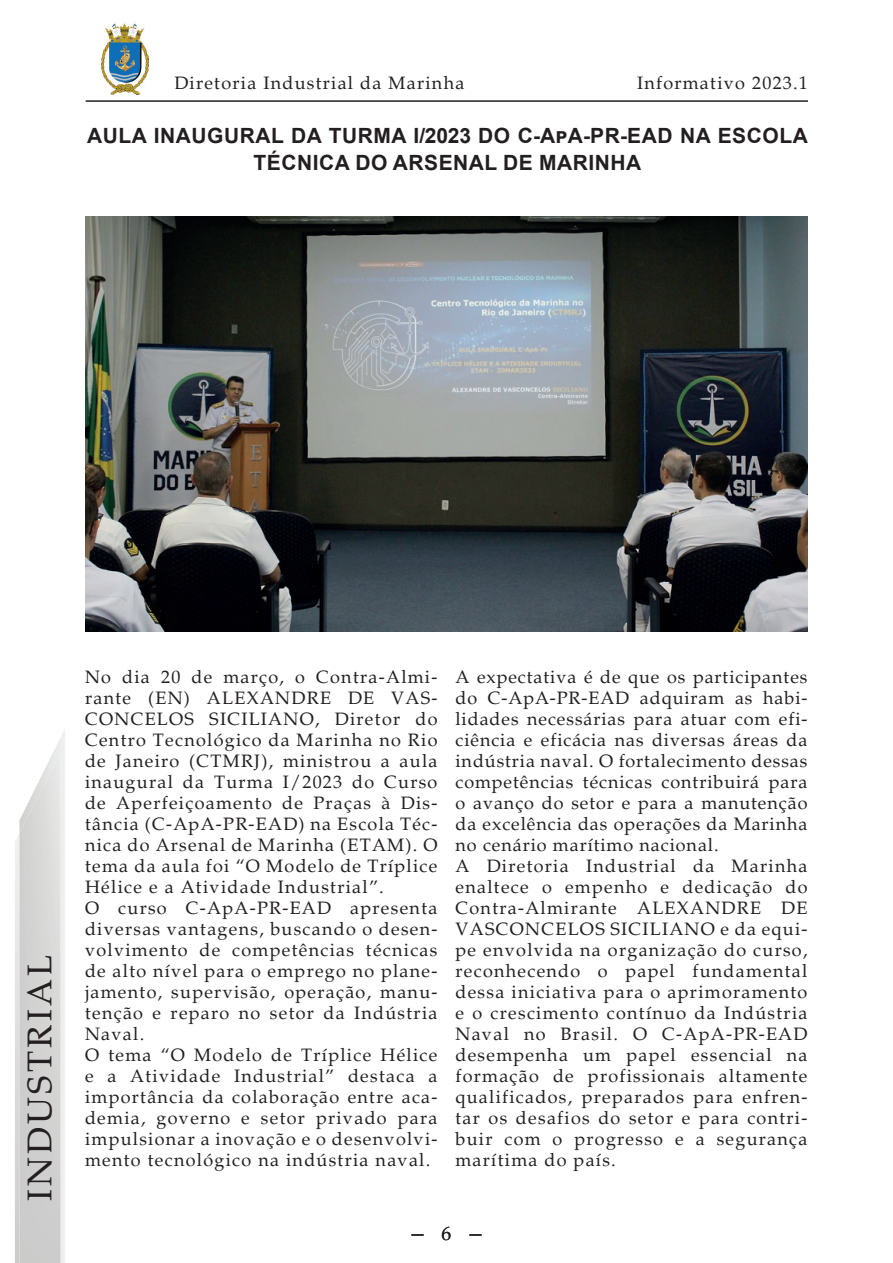
<style>
.page{position:relative;width:893px;height:1263px;background:#fff}
.page>*{position:absolute;margin:0;border:0;box-sizing:border-box;transform-origin:0 0}
.t1{font:34.5px "Palatino";letter-spacing:.1em;color:#231f20}
.t2{font:700 21px/27px "Arial";letter-spacing:.025em;color:#231f20;text-align:center}
.t3{font:19.5px "Palatino";color:#231f20}
.t4{font:18px/21px "Palatino";letter-spacing:.07em;color:#231f20}
</style>
<div class="page">
<img style="left:101px;top:23px;width:47px;height:72px">
<hr style="left:86px;top:100px;width:722px;height:2px;background:#231f20">
<img style="left:19px;top:754px;width:42px;height:509px">
<svg style="left:411px;top:1234px;width:13px;height:1px"></svg>
<svg style="left:469px;top:1234px;width:13px;height:1px"></svg>
<img style="left:85px;top:217px;width:722px;height:414px">
<p class="t4" style="left:174px;top:72px;width:292px">Diretoria Industrial da Marinha</p>
<p class="t4" style="left:637px;top:72px;width:172px">Informativo 2023.1</p>
<p class="t2" style="left:87px;top:122px;width:722px">AULA INAUGURAL DA TURMA I/2023 DO C-APA-PR-EAD NA ESCOLA<br>TÉCNICA DO ARSENAL DE MARINHA</p>
<h1 class="t1" style="left:19px;top:1201px;width:248px;rotate:-90deg">INDUSTRIAL</h1>
<p class="t4" style="left:85px;top:666px;width:354px">No dia 20 de março, o Contra-Almi&shy;rante (EN) ALEXANDRE DE VAS-CONCELOS SICILIANO, Diretor do Centro Tecnológico da Marinha no Rio de Janeiro (CTMRJ), ministrou a aula inaugural da Turma I/2023 do Curso de Aperfeiçoamento de Praças à Dis&shy;tância (C-ApA-PR-EAD) na Escola Téc&shy;nica do Arsenal de Marinha (ETAM). O tema da aula foi “O Modelo de Tríplice Hélice e a Atividade Industrial”.<br>O curso C-ApA-PR-EAD apresenta diversas vantagens, buscando o desen&shy;volvimento de competências técnicas de alto nível para o emprego no plane&shy;jamento, supervisão, operação, manu&shy;tenção e reparo no setor da Indústria Naval.<br>O tema “O Modelo de Tríplice Hélice e a Atividade Industrial” destaca a importância da colaboração entre aca&shy;demia, governo e setor privado para impulsionar a inovação e o desenvolvi&shy;mento tecnológico na indústria naval.</p>
<p class="t4" style="left:455px;top:667px;width:353px">A expectativa é de que os participantes do C-ApA-PR-EAD adquiram as habi&shy;lidades necessárias para atuar com efi&shy;ciência e eficácia nas diversas áreas da indústria naval. O fortalecimento dessas competências técnicas contribuirá para o avanço do setor e para a manutenção da excelência das operações da Marinha no cenário marítimo nacional.<br>A Diretoria Industrial da Marinha enaltece o empenho e dedicação do Contra-Almirante ALEXANDRE DE VASCONCELOS SICILIANO e da equi&shy;pe envolvida na organização do curso, reconhecendo o papel fundamental dessa iniciativa para o aprimoramento e o crescimento contínuo da Indústria Naval no Brasil. O C-ApA-PR-EAD desempenha um papel essencial na formação de profissionais altamente qualificados, preparados para enfren&shy;tar os desafios do setor e para contri&shy;buir com o progresso e a segurança marítima do país.</p>
<p class="t3" style="left:442px;top:1221px;width:11px">6</p>
</div>
